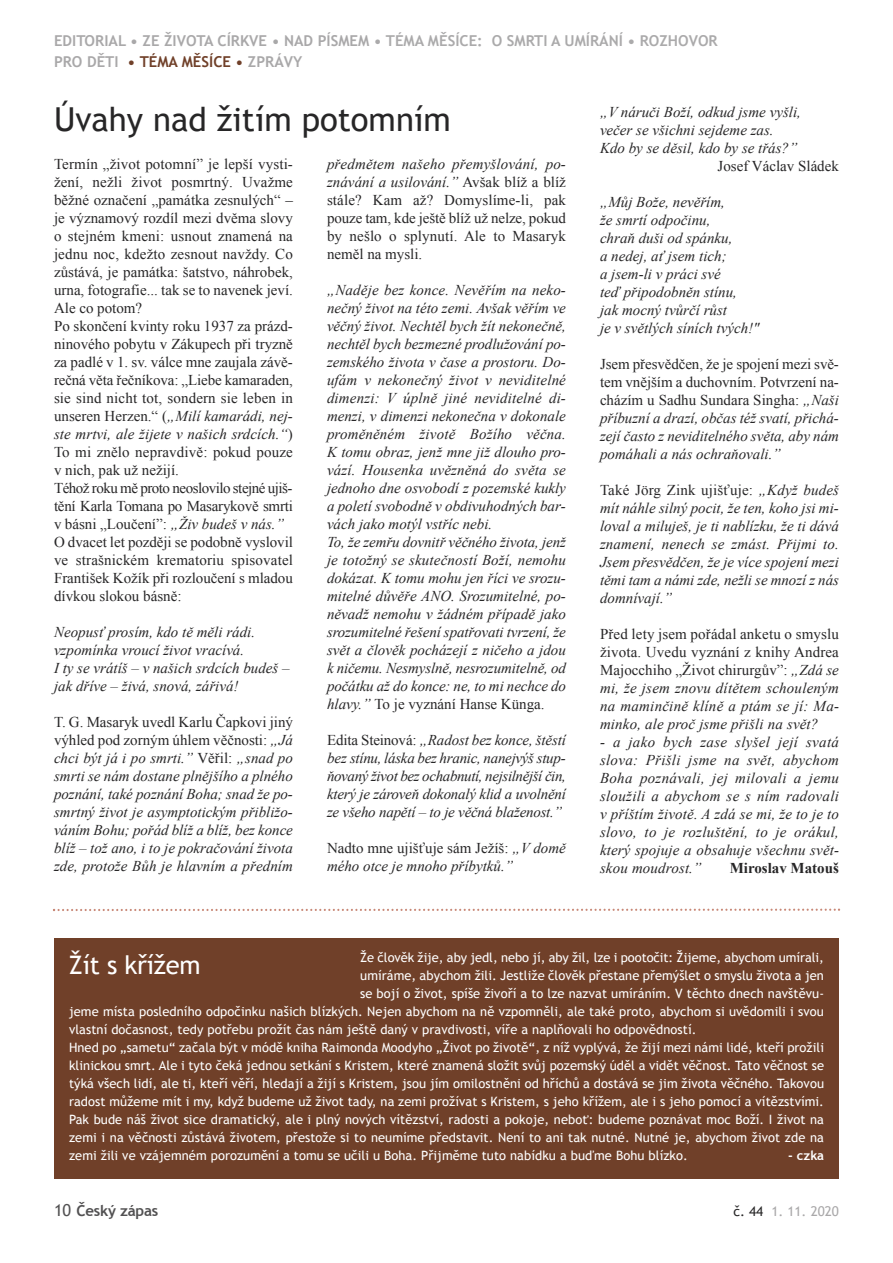
<style>
.page{position:relative;width:893px;height:1263px;background:#fff}
.page>*{position:absolute;margin:0;border:0;box-sizing:border-box;transform-origin:0 0}
.t1{font:33px "Trebuchet MS";color:#272627}
.t2{font:25.5px "Trebuchet MS";letter-spacing:-.01em;color:#fff}
.t3{font:italic 15px/18px "Times New Roman";color:#272627;text-align:justify}
.t4{font:15px/18px "Times New Roman";color:#272627}
.t5{font:700 15px/21px "Trebuchet MS";color:#a9a8a9}
.t6{font:700 15px "Times New Roman";color:#272627}
.t7{font:700 15px "Trebuchet MS";letter-spacing:-.015em;color:#525152}
.t8{font:13.5px "Trebuchet MS";color:#a9a8a9}
.t9{font:12.9px "Trebuchet MS";letter-spacing:.005em;color:#fff}
.t10{font:700 12.9px "Trebuchet MS";color:#fff}
.s1{color:#abaaab}
.s2{color:#704029}
.s3{font-style:italic}
.s4{font-style:normal}
.s5{font-weight:400;font-size:16.5px}
.s6{color:#272627}
</style>
<div class="page">
<div style="left:54px;top:938px;width:785px;height:240px;background:#704029"></div>
<svg style="left:53px;top:908px;width:787px;height:3px"></svg>
<p class="t5" style="left:54px;top:30px;width:665px">EDITORIAL • ZE ŽIVOTA CÍRKVE • NAD PÍSMEM <span class="s1">• TÉMA MĚSÍCE: O SMRTI A UMÍRÁNÍ • ROZHOVOR<br></span>PRO DĚTI <span class="s2">• TÉMA MĚSÍCE •</span> ZPRÁVY</p>
<h1 class="t1" style="left:54px;top:100px;width:398px">Úvahy nad žitím potomním</h1>
<p class="t4" style="left:54px;top:155px;width:240px">Termín „život potomní” je lepší vysti&shy;žení, nežli život posmrtný. Uvažme běžné označení „památka zesnulých“ – je významový rozdíl mezi dvěma slovy o stejném kmeni: usnout znamená na jednu noc, kdežto zesnout navždy. Co zůstává, je památka: šatstvo, náhrobek, urna, fotografie... tak se to navenek jeví.<br>Ale co potom?<br>Po skončení kvinty roku 1937 za prázd&shy;ninového pobytu v Zákupech při tryzně za padlé v 1. sv. válce mne zaujala závě&shy;rečná věta řečníkova: „Liebe kamaraden, sie sind nicht tot, sondern sie leben in unseren Herzen.“ (<span class="s3">„Milí kamarádi, nej&shy;ste mrtvi, ale žijete v našich srdcích.“</span>)<br>To mi znělo nepravdivě: pokud pouze v nich, pak už nežijí.<br>Téhož roku mě proto neoslovilo stejné ujiš&shy;tění Karla Tomana po Masarykově smrti v básni „Loučení”: <span class="s3">„Živ budeš v nás.” </span>O dvacet let později se podobně vyslovil ve strašnickém krematoriu spisovatel František Kožík při rozloučení s mladou dívkou slokou básně:</p>
<p class="t3" style="left:54px;top:623px;width:237px;text-align:left">Neopusť prosím, kdo tě měli rádi. vzpomínka vroucí život vracívá.<br>I ty se vrátíš – v našich srdcích budeš – jak dříve – živá, snová, zářivá!</p>
<p class="t3" style="left:54px;top:713px;width:240px"><span class="s4">T. G. Masaryk uvedl Karlu Čapkovi jiný výhled pod zorným úhlem věčnosti:</span> „Já chci být já i po smrti.” <span class="s4">Věřil:</span> „snad po smrti se nám dostane plnějšího a plného poznání, také poznání Boha; snad že po&shy;smrtný život je asymptotickým přibližo&shy;váním Bohu; pořád blíž a blíž, bez konce blíž – tož ano, i to je pokračování života zde, protože Bůh je hlavním a předním</p>
<p class="t4" style="left:327px;top:155px;width:240px;text-align:justify"><span class="s3">předmětem našeho přemyšlování, po&shy;znávání a usilování.”</span> Avšak blíž a blíž stále? Kam až? Domyslíme-li, pak pouze tam, kde ještě blíž už nelze, pokud by nešlo o splynutí. Ale to Masaryk neměl na mysli.</p>
<p class="t3" style="left:327px;top:281px;width:240px;text-align:left">„Naděje bez konce. Nevěřím na neko&shy;nečný život na této zemi. Avšak věřím ve věčný život. Nechtěl bych žít nekonečně, nechtěl bych bezmezné prodlužování po&shy;zemského života v čase a prostoru. Do&shy;ufám v nekonečný život v neviditelné dimenzi: V úplně jiné neviditelné di&shy;menzi, v dimenzi nekonečna v dokonale proměněném životě Božího věčna.<br>K tomu obraz, jenž mne již dlouho pro&shy;vází. Housenka uvězněná do světa se jednoho dne osvobodí z pozemské kukly a poletí svobodně v obdivuhodných bar&shy;vách jako motýl vstříc nebi.<br>To, že zemřu dovnitř věčného života, jenž je totožný se skutečností Boží, nemohu dokázat. K tomu mohu jen říci ve srozu&shy;mitelné důvěře ANO. Srozumitelné, po&shy;něvadž nemohu v žádném případě jako srozumitelné řešení spatřovati tvrzení, že svět a člověk pocházejí z ničeho a jdou k ničemu. Nesmyslně, nesrozumitelně, od počátku až do konce: ne, to mi nechce do hlavy.” <span class="s4">To je vyznání Hanse Künga.</span></p>
<p class="t3" style="left:327px;top:731px;width:240px"><span class="s4">Edita Steinová:</span> „Radost bez konce, štěstí bez stínu, láska bez hranic, nanejvýš stup&shy;ňovaný život bez ochabnutí, nejsilnější čin, který je zároveň dokonalý klid a uvolnění ze všeho napětí – to je věčná blaženost.”</p>
<p class="t3" style="left:327px;top:839px;width:240px"><span class="s4">Nadto mne ujišťuje sám Ježíš:</span> „V domě mého otce je mnoho příbytků.”</p>
<p class="t3" style="left:600px;top:103px;width:202px;text-align:left">„V náruči Boží, odkud jsme vyšli, večer se všichni sejdeme zas.<br>Kdo by se děsil, kdo by se třás?”</p>
<p class="t4" style="left:718px;top:157px;width:123px">Josef Václav Sládek</p>
<p class="t3" style="left:600px;top:193px;width:161px;text-align:left">„Můj Bože, nevěřím,<br>že smrtí odpočinu,<br>chraň duši od spánku,<br>a nedej, ať jsem tich;<br>a jsem-li v práci své<br>teď připodobněn stínu,<br>jak mocný tvůrčí růst<br>je v světlých síních tvých!"</p>
<p class="t3" style="left:600px;top:355px;width:240px"><span class="s4">Jsem přesvědčen, že je spojení mezi svě&shy;tem vnějším a duchovním. Potvrzení na&shy;cházím u Sadhu Sundara Singha:</span> „Naši příbuzní a drazí, občas též svatí, přichá&shy;zejí často z neviditelného světa, aby nám pomáhali a nás ochraňovali.”</p>
<p class="t3" style="left:600px;top:481px;width:240px"><span class="s4">Také Jörg Zink ujišťuje:</span> „Když budeš mít náhle silný pocit, že ten, koho jsi mi&shy;loval a miluješ, je ti nablízku, že ti dává znamení, nenech se zmást. Přijmi to.<br>Jsem přesvědčen, že je více spojení mezi těmi tam a námi zde, nežli se mnozí z nás domnívají.”</p>
<p class="t3" style="left:600px;top:625px;width:241px"><span class="s4">Před lety jsem pořádal anketu o smyslu života. Uvedu vyznání z knihy Andrea Majocchiho „Život chirurgův”:</span> „Zdá se mi, že jsem znovu dítětem schouleným na maminčině klíně a ptám se jí: Ma&shy;minko, ale proč jsme přišli na svět?</p>
<p class="t3" style="left:600px;top:733px;width:241px">- a jako bych zase slyšel její svatá slova: Přišli jsme na svět, abychom Boha poznávali, jej milovali a jemu sloužili a abychom se s ním radovali v příštím životě. A zdá se mi, že to je to slovo, to je rozluštění, to je orákul, který spojuje a obsahuje všechnu svět&shy;skou moudrost.”</p>
<p class="t6" style="left:730px;top:859px;width:111px">miroslav matouš</p>
<h2 class="t2" style="left:69px;top:950px;width:133px">Žít s křížem</h2>
<p class="t9" style="left:360px;top:950px;width:465px">Že člověk žije, aby jedl, nebo jí, aby žil, lze i pootočit: Žijeme, abychom umírali,</p>
<p class="t9" style="left:360px;top:968px;width:465px">umíráme, abychom žili. Jestliže člověk přestane přemýšlet o smyslu života a jen</p>
<p class="t9" style="left:360px;top:986px;width:465px">se bojí o život, spíše živoří a to lze nazvat umíráním. V těchto dnech navštěvu-</p>
<p class="t9" style="left:69px;top:1004px;width:756px">jeme místa posledního odpočinku našich blízkých. Nejen abychom na ně vzpomněli, ale také proto, abychom si uvědomili i svou</p>
<p class="t9" style="left:69px;top:1022px;width:629px">vlastní dočasnost, tedy potřebu prožít čas nám ještě daný v pravdivosti, víře a naplňovali ho odpovědností.</p>
<p class="t9" style="left:69px;top:1040px;width:756px">Hned po „sametu“ začala být v módě kniha Raimonda Moodyho „Život po životě“, z níž vyplývá, že žijí mezi námi lidé, kteří prožili</p>
<p class="t9" style="left:69px;top:1058px;width:756px">klinickou smrt. Ale i tyto čeká jednou setkání s Kristem, které znamená složit svůj pozemský úděl a vidět věčnost. Tato věčnost se</p>
<p class="t9" style="left:69px;top:1076px;width:756px">týká všech lidí, ale ti, kteří věří, hledají a žijí s Kristem, jsou jím omilostněni od hříchů a dostává se jim života věčného. Takovou</p>
<p class="t9" style="left:69px;top:1094px;width:756px">radost můžeme mít i my, když budeme už život tady, na zemi prožívat s Kristem, s jeho křížem, ale i s jeho pomocí a vítězstvími.</p>
<p class="t9" style="left:69px;top:1112px;width:756px">Pak bude náš život sice dramatický, ale i plný nových vítězství, radosti a pokoje, neboť: budeme poznávat moc Boží. I život na</p>
<p class="t9" style="left:69px;top:1130px;width:756px">zemi i na věčnosti zůstává životem, přestože si to neumíme představit. Není to ani tak nutné. Nutné je, abychom život zde na</p>
<p class="t9" style="left:69px;top:1148px;width:620px">zemi žili ve vzájemném porozumění a tomu se učili u Boha. Přijměme tuto nabídku a buďme Bohu blízko.</p>
<p class="t10" style="left:788px;top:1148px;width:37px">- CZKA</p>
<p class="t7" style="left:54px;top:1202px;width:106px"><span class="s5">10</span> ČESKÝ ZÁPAS</p>
<p class="t8" style="left:733px;top:1204px;width:107px"><span class="s6">č. 44</span> 1. 11. 2020</p>
</div>
